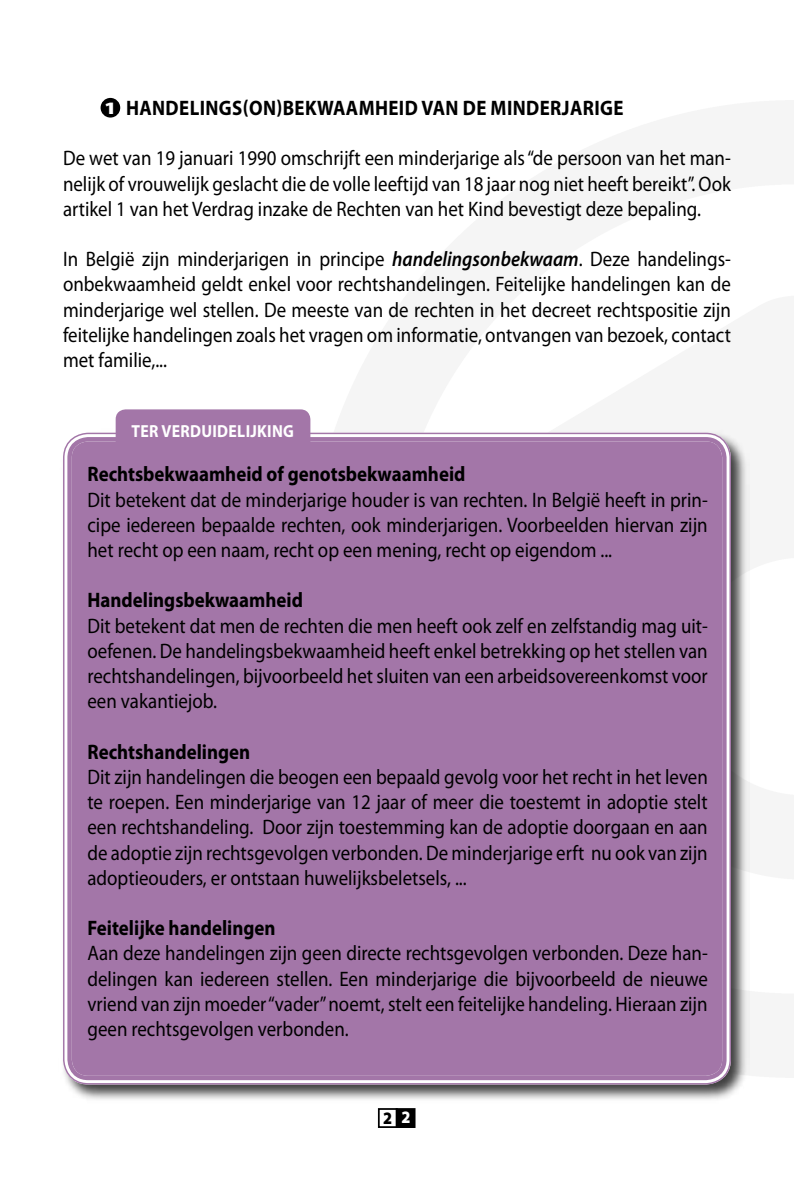
<style>
.page{position:relative;width:794px;height:1191px;background:#fff}
.page>*{position:absolute;margin:0;border:0;box-sizing:border-box;transform-origin:0 0}
.t1{font:21px/25.2px "Myriad Pro";color:#000;text-align:justify;scale:.9 1}
.t2{font:700 21px "Myriad Pro";color:#000;scale:.9 1}
.t3{font:700 21px "Myriad Pro";letter-spacing:.02em;color:#000;scale:.9 1}
.t4{font:700 17.5px "Myriad Pro";letter-spacing:.02em;color:#fff;scale:.9 1}
.t5{font:900 17.5px "Myriad Pro";color:#000;scale:.9 1}
.t6{font:900 17.5px "Myriad Pro";color:#fff;scale:1.25 1}
.s1{font-weight:600;font-style:italic}
.s2{color:#fff}
</style>
<div class="page">
<div style="left:378px;top:1108px;width:20px;height:20px;border:2px solid #000"></div>
<div style="left:396px;top:1109px;width:18px;height:18px;background:#000"></div>
<div style="left:396px;top:1108px;width:19px;height:20px;border:2px solid #000"></div>
<div style="left:58px;top:428px;width:692px;height:675px;background:#000;opacity:.75"></div>
<div style="left:65px;top:435px;width:664px;height:643px;background:#a376a8"></div>
<div style="left:116px;top:409px;width:194px;height:55px;background:#a376a8"></div>
<div style="left:101px;top:98px;width:19px;height:20px;background:#000;border-radius:50%"></div>
<p class="t3" style="left:126px;top:96px;width:554px">HANDELINGS(ON)BEKWAAMHEID VAN DE MINDERJARIGE</p>
<p class="t1" style="left:63px;top:146px;width:743px">De wet van 19 januari 1990 omschrijft een minderjarige als “de persoon van het man&shy;nelijk of vrouwelijk geslacht die de volle leeftijd van 18 jaar nog niet heeft bereikt”. Ook artikel 1 van het Verdrag inzake de Rechten van het Kind bevestigt deze bepaling.</p>
<p class="t1" style="left:63px;top:247px;width:743px">In België zijn minderjarigen in principe <span class="s1">handelingsonbekwaam</span>. Deze handelings&shy;onbekwaamheid geldt enkel voor rechtshandelingen. Feitelijke handelingen kan de minderjarige wel stellen. De meeste van de rechten in het decreet rechtspositie zijn feitelijke handelingen zoals het vragen om informatie, ontvangen van bezoek, contact met familie,...</p>
<p class="t6" style="left:104px;top:98px;width:12px">1</p>
<p class="t4" style="left:131px;top:421px;width:182px">TER VERDUIDELIJKING</p>
<p class="t2" style="left:87px;top:462px;width:421px">Rechtsbekwaamheid of genotsbekwaamheid</p>
<p class="t1" style="left:87px;top:487px;width:690px">Dit betekent dat de minderjarige houder is van rechten. In België heeft in prin&shy;cipe iedereen bepaalde rechten, ook minderjarigen. Voorbeelden hiervan zijn het recht op een naam, recht op een mening, recht op eigendom ...</p>
<p class="t2" style="left:87px;top:588px;width:241px">Handelingsbekwaamheid</p>
<p class="t1" style="left:87px;top:613px;width:690px">Dit betekent dat men de rechten die men heeft ook zelf en zelfstandig mag uit&shy;oefenen. De handelingsbekwaamheid heeft enkel betrekking op het stellen van rechtshandelingen, bijvoorbeeld het sluiten van een arbeidsovereenkomst voor een vakantiejob.</p>
<p class="t2" style="left:87px;top:740px;width:182px">Rechtshandelingen</p>
<p class="t1" style="left:87px;top:764px;width:691px">Dit zijn handelingen die beogen een bepaald gevolg voor het recht in het leven te roepen. Een minderjarige van 12 jaar of meer die toestemt in adoptie stelt een rechtshandeling. Door zijn toestemming kan de adoptie doorgaan en aan de adoptie zijn rechtsgevolgen verbonden. De minderjarige erft nu ook van zijn adoptieouders, er ontstaan huwelijksbeletsels, ...</p>
<p class="t2" style="left:87px;top:916px;width:210px">Feitelijke handelingen</p>
<p class="t1" style="left:87px;top:941px;width:691px">Aan deze handelingen zijn geen directe rechtsgevolgen verbonden. Deze han&shy;delingen kan iedereen stellen. Een minderjarige die bijvoorbeeld de nieuwe vriend van zijn moeder “vader” noemt, stelt een feitelijke handeling. Hieraan zijn geen rechtsgevolgen verbonden.</p>
<p class="t5" style="left:383px;top:1107px;width:32px">2 <span class="s2">2</span></p>
</div>
